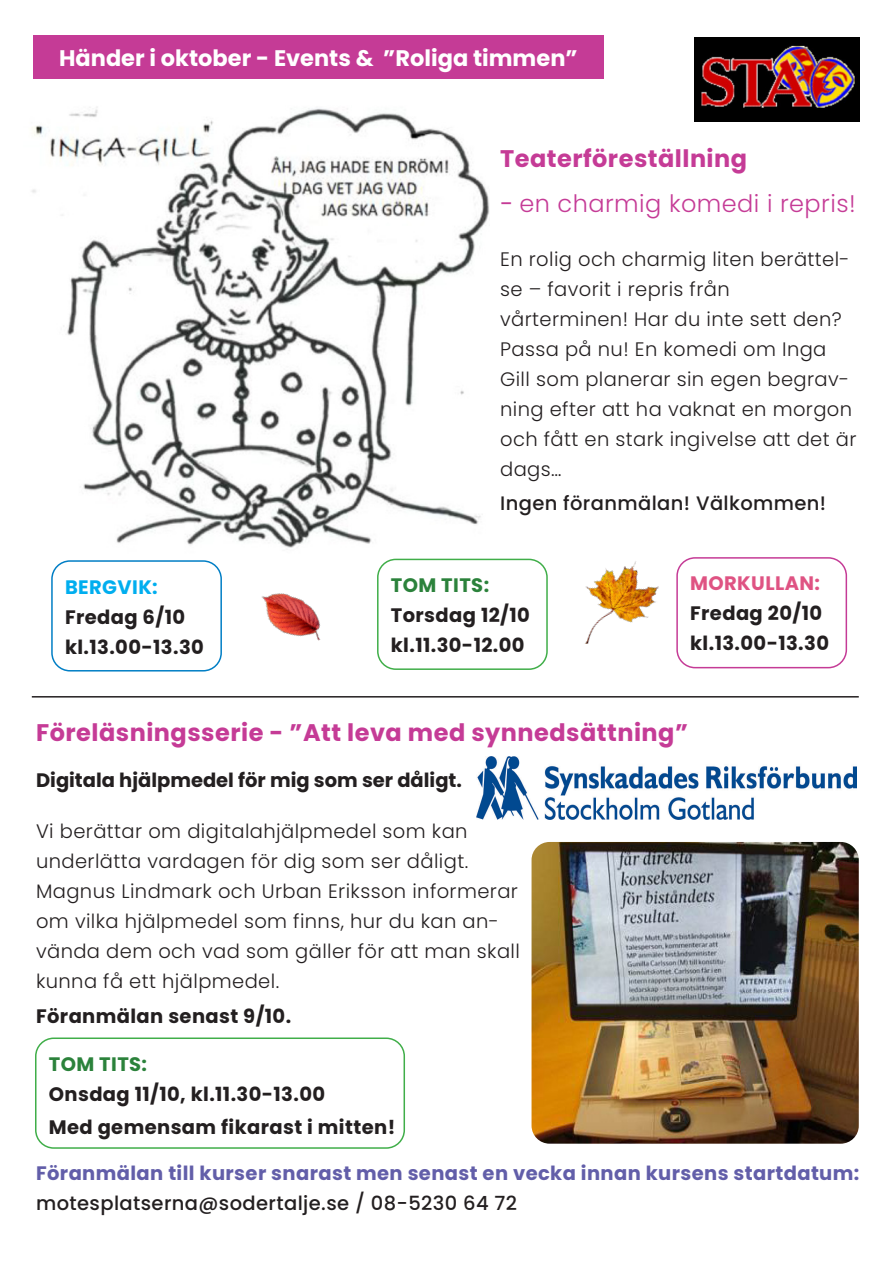
<style>
.page{position:relative;width:893px;height:1263px;background:#fff}
.page>*{position:absolute;margin:0;border:0;box-sizing:border-box;transform-origin:0 0}
.t1{font:700 24px "Poppins Latin";letter-spacing:.02em;color:#c53b96}
.t2{font:300 24px "Poppins Latin";letter-spacing:.02em;color:#c53b96}
.t3{font:700 22.5px "Poppins Latin";color:#fff}
.t4{font:300 19.5px/30px "Poppins Latin";letter-spacing:.02em;color:#231f20}
.t5{font:700 19.5px/30px "Poppins Latin";letter-spacing:.02em;color:#231f20}
.t6{font:700 19.5px/30px "Poppins Latin";letter-spacing:.02em;color:#625ea9}
.t7{font:700 19.5px "Poppins Latin";color:#231f20}
.t8{font:500 19.5px "Poppins Latin";letter-spacing:.02em;color:#231f20}
.s1{font-weight:400}
.s2{color:#00aeef}
.s3{color:#2b823b}
.s4{color:#df5383}
.s5{font-weight:500;color:#231f20}
</style>
<div class="page">
<div style="left:33px;top:35px;width:571px;height:44px;background:#c53b96"></div>
<img style="left:32px;top:107px;width:457px;height:454px">
<div style="left:676px;top:557px;width:171px;height:111px;border:2px solid #c53b96;border-radius:18px"></div>
<div style="left:51px;top:560px;width:171px;height:111px;border:2px solid #007ec5;border-radius:18px"></div>
<div style="left:377px;top:559px;width:171px;height:111px;border:2px solid #40ae49;border-radius:18px"></div>
<img style="left:261px;top:593px;width:60px;height:48px">
<img style="left:585px;top:561px;width:74px;height:83px">
<img style="left:695px;top:37px;width:164px;height:84px">
<hr style="left:32px;top:696px;width:827px;height:1px;background:#231f20">
<div style="left:35px;top:1037px;width:370px;height:112px;border:2px solid #40ae49;border-radius:18px"></div>
<img style="left:531px;top:842px;width:328px;height:302px">
<img style="left:477px;top:757px;width:380px;height:63px">
<p class="t3" style="left:59px;top:44px;width:520px">Händer i oktober - Events &amp; ”Roliga timmen”</p>
<p class="t1" style="left:500px;top:143px;width:249px">Teaterföreställning</p>
<p class="t2" style="left:500px;top:189px;width:357px"><span class="s1">-</span> en charmig komedi i repris!</p>
<p class="t4" style="left:500px;top:244px;width:358px">En rolig och charmig liten berättel&shy;se – favorit i repris från vårterminen! Har du inte sett den?<br>Passa på nu! En komedi om Inga<br>Gill som planerar sin egen begrav&shy;ning efter att ha vaknat en morgon och fått en stark ingivelse att det är dags…</p>
<p class="t8" style="left:500px;top:491px;width:328px">Ingen föranmälan! Välkommen!</p>
<p class="t5" style="left:65px;top:572px;width:140px"><span class="s2">BERGVIK:<br></span>Fredag 6/10 kl.13.00-13.30</p>
<p class="t5" style="left:391px;top:570px;width:141px"><span class="s3">TOM TITS:<br></span>Torsdag 12/10 kl.11.30-12.00</p>
<p class="t5" style="left:690px;top:569px;width:140px"><span class="s4">MORKULLAN:<br></span>Fredag 20/10 kl.13.00-13.30</p>
<p class="t1" style="left:36px;top:716px;width:653px">Föreläsningsserie - ”Att leva med synnedsättning”</p>
<p class="t7" style="left:36px;top:768px;width:427px">Digitala hjälpmedel för mig som ser dåligt.</p>
<p class="t4" style="left:36px;top:816px;width:485px">Vi berättar om digitalahjälpmedel som kan underlätta vardagen för dig som ser dåligt.<br>Magnus Lindmark och Urban Eriksson informerar om vilka hjälpmedel som finns, hur du kan an&shy;vända dem och vad som gäller för att man skall kunna få ett hjälpmedel.</p>
<p class="t5" style="left:36px;top:1001px;width:257px">Föranmälan senast 9/10.</p>
<p class="t5" style="left:49px;top:1049px;width:278px"><span class="s3">TOM TITS:<br></span>Onsdag 11/10, kl.11.30-13.00</p>
<p class="t5" style="left:49px;top:1112px;width:348px">Med gemensam fikarast i mitten!</p>
<p class="t6" style="left:36px;top:1158px;width:825px">Föranmälan till kurser snarast men senast en vecka innan kursens startdatum: <span class="s5">motesplatserna@sodertalje.se / 08-5230 64 72</span></p>
</div>
